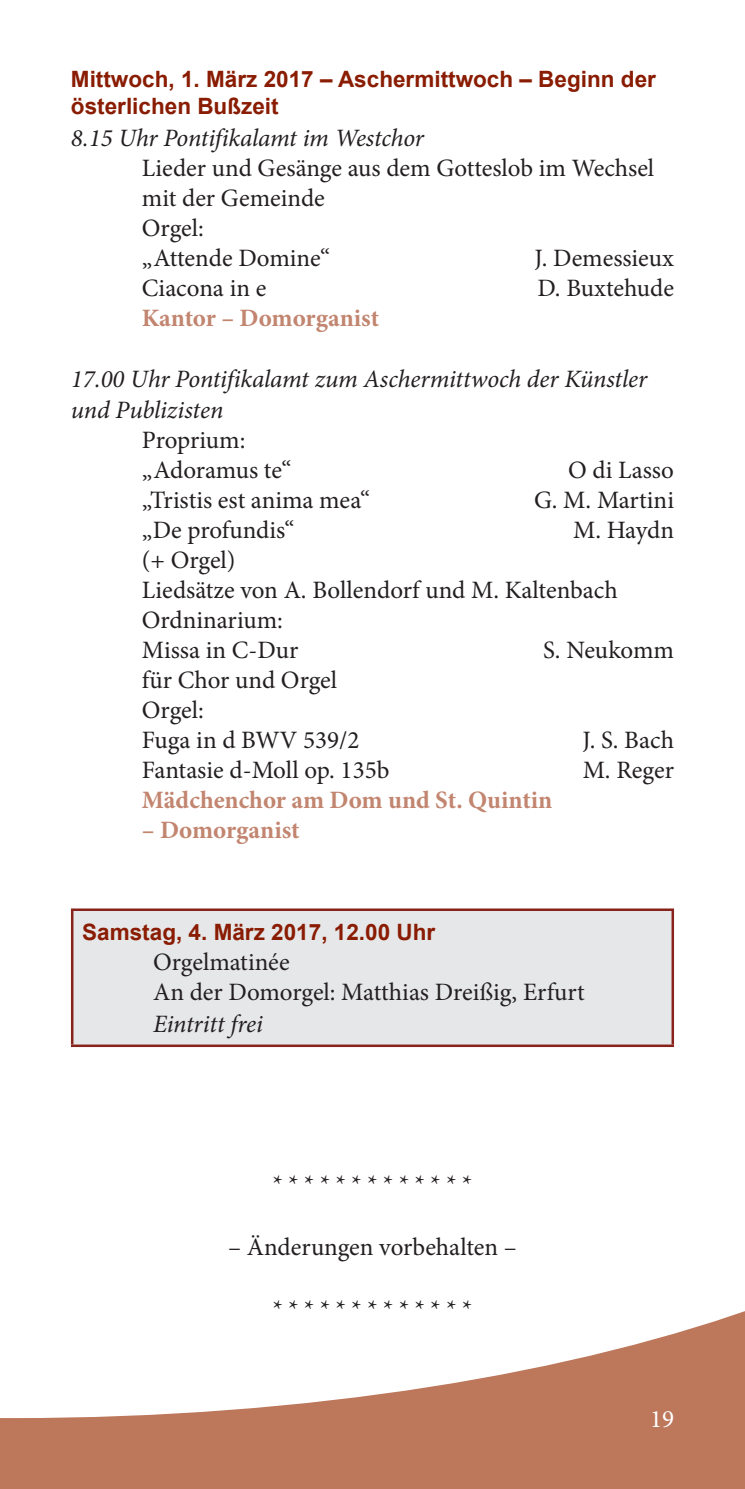
<style>
.page{position:relative;width:745px;height:1489px;background:#fff}
.page>*{position:absolute;margin:0;border:0;box-sizing:border-box;transform-origin:0 0}
.t1{font:25px/30px "Minion Pro";color:#231f20}
.t2{font:italic 25px/31.2px "Minion Pro";letter-spacing:-.01em;color:#231f20}
.t3{font:700 25px "Minion Pro";color:#c28570}
.t4{font:25px "Minion Pro";color:#fff}
.t5{font:700 22.5px/27px "Arial";color:#891c02}
</style>
<div class="page">
<div style="left:0;top:1240px;width:744px;height:248px;background:#bd775b"></div>
<svg style="left:0;top:908px;width:744px;height:509px"></svg>
<div style="left:72px;top:909px;width:600px;height:136px;background:#e6e7e9"></div>
<hr style="left:71px;top:910px;width:2px;height:134px;background:#87231a">
<hr style="left:71px;top:908px;width:602px;height:2px;background:#87231a">
<hr style="left:671px;top:910px;width:2px;height:134px;background:#87231a">
<hr style="left:71px;top:1044px;width:602px;height:2px;background:#87231a">
<p class="t5" style="left:71px;top:67px;width:586px">Mittwoch, 1. März 2017 – Aschermittwoch – Beginn der österlichen Bußzeit</p>
<p class="t2" style="left:71px;top:122px;width:354px">8.15 Uhr Pontifikalamt im Westchor</p>
<p class="t1" style="left:142px;top:153px;width:513px">Lieder und Gesänge aus dem Gotteslob im Wechsel mit der Gemeinde<br>Orgel:<br>„Attende Domine“</p>
<p class="t1" style="left:534px;top:243px;width:141px">J. Demessieux</p>
<p class="t1" style="left:142px;top:273px;width:126px">Ciacona in e</p>
<p class="t1" style="left:537px;top:273px;width:138px">D. Buxtehude</p>
<p class="t3" style="left:142px;top:300px;width:238px">Kantor – Domorganist</p>
<p class="t2" style="left:71px;top:363px;width:577px">17.00 Uhr Pontifikalamt zum Aschermittwoch der Künstler und Publizisten</p>
<p class="t1" style="left:142px;top:425px;width:151px">Proprium: „Adoramus te“</p>
<p class="t1" style="left:567px;top:455px;width:107px">O di Lasso</p>
<p class="t1" style="left:142px;top:485px;width:229px">„Tristis est anima mea“</p>
<p class="t1" style="left:533px;top:485px;width:141px">G. M. Martini</p>
<p class="t1" style="left:142px;top:515px;width:154px">„De profundis“</p>
<p class="t1" style="left:572px;top:515px;width:102px">M. Haydn</p>
<p class="t1" style="left:142px;top:545px;width:477px">(+ Orgel)<br>Liedsätze von A. Bollendorf und M. Kaltenbach<br>Ordninarium:<br>Missa in C-Dur</p>
<p class="t1" style="left:542px;top:635px;width:132px">S. Neukomm</p>
<p class="t1" style="left:142px;top:665px;width:219px">für Chor und Orgel<br>Orgel:<br>Fuga in d BWV 539/2</p>
<p class="t1" style="left:582px;top:725px;width:93px">J. S. Bach</p>
<p class="t1" style="left:142px;top:755px;width:249px">Fantasie d-Moll op. 135b</p>
<p class="t1" style="left:582px;top:755px;width:93px">M. Reger</p>
<p class="t3" style="left:142px;top:782px;width:412px">Mädchenchor am Dom und St. Quintin</p>
<p class="t3" style="left:142px;top:812px;width:159px">– Domorganist</p>
<p class="t5" style="left:82px;top:919px;width:354px">Samstag, 4. März 2017, 12.00 Uhr</p>
<p class="t1" style="left:153px;top:947px;width:433px">Orgelmatinée<br>An der Domorgel: Matthias Dreißig, Erfurt</p>
<p class="t2" style="left:153px;top:1007px;width:111px">Eintritt frei</p>
<p class="t1" style="left:272px;top:1169px;width:201px">* * * * * * * * * * * * *</p>
<p class="t1" style="left:228px;top:1231px;width:290px">– Änderungen vorbehalten –</p>
<p class="t1" style="left:272px;top:1294px;width:201px">* * * * * * * * * * * * *</p>
<p class="t4" style="left:649px;top:1402px;width:26px">19</p>
</div>
